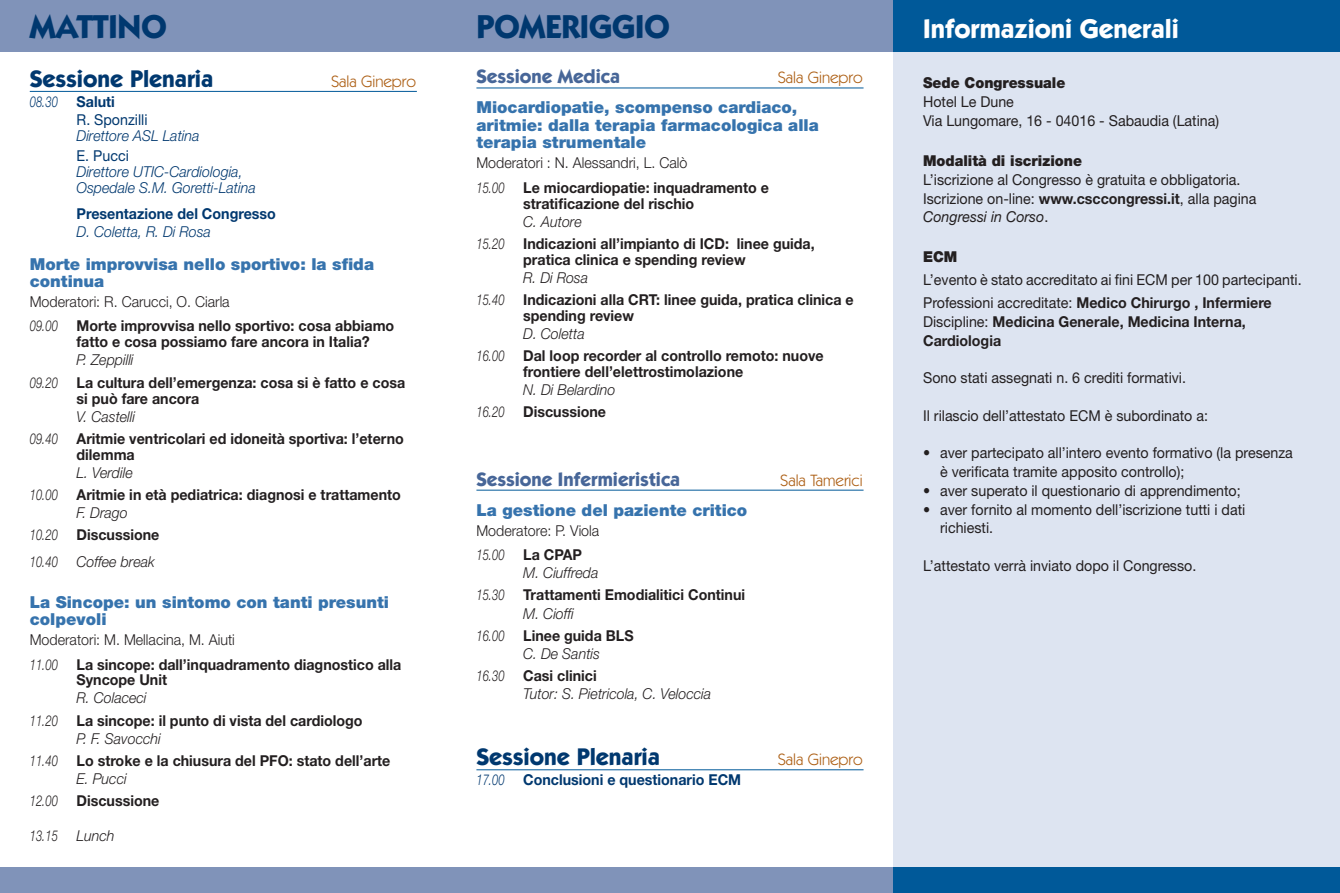
<style>
.page{position:relative;width:1340px;height:893px;background:#fff}
.page>*{position:absolute;margin:0;border:0;box-sizing:border-box;transform-origin:0 0}
.t1{font:700 33px "Kabel IT Cby BT";color:#00386f}
.t2{font:700 27px "Kabel IT Cby BT";color:#fff}
.t3{font:700 24px "Kabel IT Cby BT";color:#00386f}
.t4{font:700 19.5px "Kabel IT Cby BT";color:#476698}
.t5{font:900 16.5px/17.4px "Helvetica Neue";color:#3673ad}
.t6{font:16.5px "Kabel IT Cby BT";color:#ac5e13}
.t7{font:700 15px/22.2px "Helvetica Neue";color:#231f20;scale:.95 1}
.t8{font:15px/18.8px "Helvetica Neue";color:#231f20;scale:.95 1}
.t9{font:italic 300 15px/22.2px "Helvetica Neue";color:#231f20;scale:.95 1}
.t10{font:italic 300 15px/15.9px "Helvetica Neue";color:#00386f;scale:.95 1}
.t11{font:700 15px "Helvetica Neue";color:#00386f;scale:.95 1}
.t12{font:900 15px "Helvetica Neue";color:#231f20;scale:.95 1}
.t13{font:15px/18px "Helvetica Neue";color:#00386f;scale:.95 1}
.t14{font:300 15px/24.5px "Helvetica Neue";color:#231f20;scale:.95 1}
.t15{font:italic 300 15px "Helvetica Neue";color:#231f20;scale:.75 1}
.s1{font-weight:700}
.s2{font-style:italic}
.s3{font-weight:400}
.s4{font-weight:300}
.s5{font-weight:300;font-style:italic}
.s6{font-weight:700;font-style:normal}
</style>
<div class="page">
<div style="left:0;top:0;width:893px;height:51px;background:#8093b9"></div>
<div style="left:0;top:867px;width:893px;height:26px;background:#8093b9"></div>
<hr style="left:30px;top:91px;width:387px;height:1px;background:#005999">
<hr style="left:476px;top:88px;width:387px;height:1px;background:#005999">
<hr style="left:476px;top:490px;width:387px;height:1px;background:#005999">
<hr style="left:476px;top:769px;width:387px;height:1px;background:#005999">
<div style="left:893px;top:0;width:446px;height:893px;background:#dde4f1"></div>
<div style="left:893px;top:0;width:446px;height:51px;background:#005999"></div>
<div style="left:893px;top:867px;width:446px;height:26px;background:#005999"></div>
<h1 class="t1" style="left:30px;top:6px;width:138px">MATTINO</h1>
<h1 class="t1" style="left:476px;top:6px;width:195px">POMERIGGIO</h1>
<h2 class="t2" style="left:923px;top:12px;width:257px">Informazioni Generali</h2>
<p class="t12" style="left:923px;top:74px;width:151px">Sede Congressuale</p>
<p class="t8" style="left:923px;top:92px;width:313px">Hotel Le Dune<br>Via Lungomare, 16 - 04016 - Sabaudia (Latina)</p>
<p class="t12" style="left:923px;top:152px;width:169px">Modalità di iscrizione</p>
<p class="t8" style="left:923px;top:170px;width:352px">L’iscrizione al Congresso è gratuita e obbligatoria.<br>Iscrizione on-line: <span class="s1">www.csccongressi.it</span>, alla pagina<br><span class="s2">Congressi in Corso</span>.</p>
<p class="t12" style="left:923px;top:248px;width:38px">ECM</p>
<p class="t8" style="left:923px;top:268px;width:400px;line-height:23px">L’evento è stato accreditato ai fini ECM per 100 partecipanti.<br>Professioni accreditate: <span class="s1">Medico Chirurgo , Infermiere</span></p>
<p class="t7" style="left:923px;top:312px;width:341px;line-height:18.8px"><span class="s3">Discipline:</span> Medicina Generale, Medicina Interna,<br>Cardiologia</p>
<p class="t8" style="left:923px;top:368px;width:278px">Sono stati assegnati n. 6 crediti formativi.</p>
<p class="t8" style="left:923px;top:406px;width:301px">Il rilascio dell’attestato ECM è subordinato a:</p>
<p class="t8" style="left:940px;top:443px;width:373px;text-indent:-17px">• aver partecipato all’intero evento formativo (la presenza è verificata tramite apposito controllo);</p>
<p class="t8" style="left:923px;top:481px;width:336px">• aver superato il questionario di apprendimento;</p>
<p class="t8" style="left:940px;top:500px;width:323px;text-indent:-17px">• aver fornito al momento dell’iscrizione tutti i dati richiesti.</p>
<p class="t8" style="left:923px;top:556px;width:289px">L’attestato verrà inviato dopo il Congresso.</p>
<h3 class="t4" style="left:476px;top:65px;width:145px">Sessione Medica</h3>
<p class="t6" style="left:777px;top:67px;width:86px">Sala Ginepro</p>
<p class="t5" style="left:476px;top:99px;width:344px">Miocardiopatie, scompenso cardiaco, aritmie: dalla terapia farmacologica alla terapia strumentale</p>
<p class="t7" style="left:476px;top:150px;width:309px;line-height:24.5px"><span class="s4">Moderatori : N. Alessandri, L. Calò<br></span><span class="s5">15.00</span> Le miocardiopatie: inquadramento e</p>
<p class="t7" style="left:523px;top:192px;width:181px">stratificazione del rischio</p>
<p class="t7" style="left:476px;top:210px;width:357px;text-indent:47px"><span class="s5">C. Autore<br>15.20</span> Indicazioni all’impianto di ICD: linee guida,</p>
<p class="t7" style="left:523px;top:248px;width:236px">pratica clinica e spending review</p>
<p class="t7" style="left:476px;top:266px;width:398px;text-indent:47px"><span class="s5">R. Di Rosa<br>15.40</span> Indicazioni alla CRT: linee guida, pratica clinica e</p>
<p class="t7" style="left:523px;top:304px;width:118px">spending review</p>
<p class="t7" style="left:476px;top:322px;width:367px;text-indent:47px"><span class="s5">D. Coletta<br>16.00</span> Dal loop recorder al controllo remoto: nuove</p>
<p class="t7" style="left:523px;top:360px;width:233px">frontiere dell’elettrostimolazione</p>
<p class="t9" style="left:476px;top:378px;width:148px;text-indent:47px">N. Di Belardino<br>16.20 <span class="s6">Discussione</span></p>
<h3 class="t3" style="left:30px;top:64px;width:185px">Sessione Plenaria</h3>
<p class="t6" style="left:331px;top:71px;width:86px">Sala Ginepro</p>
<p class="t13" style="left:77px;top:92px;width:76px;text-indent:-47px"><span class="s5">08.30</span> <span class="s1">Saluti<br></span>R. Sponzilli</p>
<p class="t10" style="left:77px;top:127px;width:131px">Direttore ASL Latina</p>
<p class="t13" style="left:77px;top:146px;width:57px">E. Pucci</p>
<p class="t10" style="left:77px;top:163px;width:190px">Direttore UTIC-Cardiologia,<br>Ospedale S.M. Goretti-Latina</p>
<p class="t11" style="left:77px;top:205px;width:211px">Presentazione del Congresso</p>
<p class="t10" style="left:77px;top:224px;width:143px">D. Coletta, R. Di Rosa</p>
<p class="t5" style="left:30px;top:255px;width:346px">Morte improvvisa nello sportivo: la sfida continua</p>
<p class="t7" style="left:30px;top:289px;width:385px;line-height:24.5px"><span class="s4">Moderatori: R. Carucci, O. Ciarla<br></span><span class="s5">09.00</span> Morte improvvisa nello sportivo: cosa abbiamo</p>
<p class="t7" style="left:77px;top:331px;width:310px">fatto e cosa possiamo fare ancora in Italia?</p>
<p class="t7" style="left:30px;top:349px;width:397px;text-indent:47px"><span class="s5">P. Zeppilli<br>09.20</span> La cultura dell’emergenza: cosa si è fatto e cosa</p>
<p class="t7" style="left:77px;top:387px;width:131px">si può fare ancora</p>
<p class="t7" style="left:30px;top:405px;width:395px;text-indent:47px"><span class="s5">V. Castelli<br>09.40</span> Aritmie ventricolari ed idoneità sportiva: l’eterno</p>
<p class="t7" style="left:77px;top:443px;width:63px">dilemma</p>
<p class="t7" style="left:30px;top:461px;width:392px;text-indent:47px"><span class="s5">L. Verdile<br>10.00</span> Aritmie in età pediatrica: diagnosi e trattamento</p>
<p class="t9" style="left:30px;top:501px;width:138px;text-indent:47px">F. Drago<br>10.20 <span class="s6">Discussione</span></p>
<p class="t15" style="left:30px;top:553px;width:168px">10.40 Coffee break</p>
<p class="t5" style="left:30px;top:593px;width:361px">La Sincope: un sintomo con tanti presunti colpevoli</p>
<p class="t7" style="left:30px;top:627px;width:393px;line-height:24.5px"><span class="s4">Moderatori: M. Mellacina, M. Aiuti<br></span><span class="s5">11.00</span> La sincope: dall’inquadramento diagnostico alla</p>
<p class="t7" style="left:77px;top:669px;width:97px">Syncope Unit</p>
<p class="t7" style="left:30px;top:687px;width:352px;text-indent:47px"><span class="s5">R. Colaceci<br>11.20</span> La sincope: il punto di vista del cardiologo</p>
<p class="t7" style="left:30px;top:727px;width:381px;text-indent:47px"><span class="s5">P. F. Savocchi<br>11.40</span> Lo stroke e la chiusura del PFO: stato dell’arte</p>
<p class="t9" style="left:30px;top:767px;width:138px;text-indent:47px">E. Pucci<br>12.00 <span class="s6">Discussione</span></p>
<p class="t15" style="left:30px;top:827px;width:115px">13.15 Lunch</p>
<h3 class="t4" style="left:476px;top:467px;width:205px">Sessione Infermieristica</h3>
<p class="t6" style="left:780px;top:470px;width:84px">Sala Tamerici</p>
<p class="t5" style="left:476px;top:501px;width:272px">La gestione del paziente critico</p>
<p class="t14" style="left:476px;top:518px;width:131px">Moderatore: P. Viola<br><span class="s2">15.00</span> <span class="s1">La CPAP</span></p>
<p class="t7" style="left:476px;top:561px;width:284px;text-indent:47px"><span class="s5">M. Ciuffreda<br>15.30</span> Trattamenti Emodialitici Continui</p>
<p class="t9" style="left:476px;top:602px;width:167px;text-indent:47px">M. Cioffi<br>16.00 <span class="s6">Linee guida BLS</span></p>
<p class="t9" style="left:476px;top:642px;width:132px;text-align:right">C. De Santis<br>16.30 <span class="s6">Casi clinici</span></p>
<p class="t9" style="left:523px;top:682px;width:199px">Tutor: S. Pietricola, C. Veloccia</p>
<h3 class="t3" style="left:476px;top:742px;width:185px">Sessione Plenaria</h3>
<p class="t6" style="left:777px;top:749px;width:86px">Sala Ginepro</p>
<p class="t11" style="left:476px;top:771px;width:280px"><span class="s5">17.00</span> Conclusioni e questionario ECM</p>
</div>
